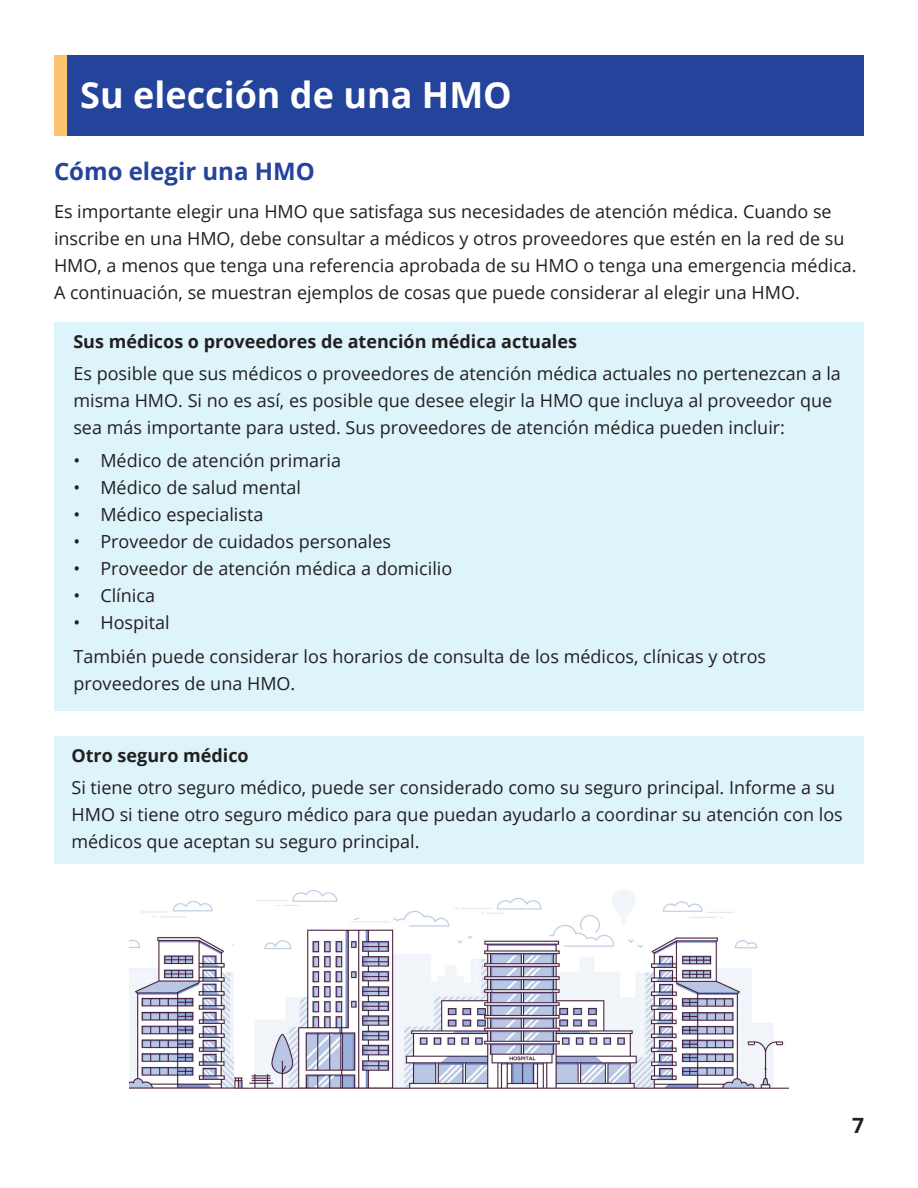
<style>
.page{position:relative;width:918px;height:1188px;background:#fff}
.page>*{position:absolute;margin:0;border:0;box-sizing:border-box;transform-origin:0 0}
.t1{font:700 36px "Open Sans";color:#fff}
.t2{font:700 24px "Open Sans";color:#24439b}
.t3{font:700 21px "Open Sans";color:#231f20}
.t4{font:18px/27px "Open Sans";color:#231f20}
.t5{font:700 18px "Open Sans";color:#231f20}
</style>
<div class="page">
<div style="left:57px;top:55px;width:807px;height:81px;background:#24439b"></div>
<div style="left:54px;top:55px;width:13px;height:81px;background:#fdc370"></div>
<div style="left:54px;top:737px;width:810px;height:127px;background:#dcf4fa"></div>
<div style="left:54px;top:322px;width:810px;height:388px;background:#dcf4fa"></div>
<img style="left:234px;top:890px;width:554px;height:199px">
<img style="left:130px;top:901px;width:104px;height:188px">
<img style="left:255px;top:890px;width:103px;height:29px">
<p class="t1" style="left:80px;top:70px;width:433px">Su elección de una HMO</p>
<p class="t2" style="left:54px;top:155px;width:262px">Cómo elegir una HMO</p>
<p class="t4" style="left:54px;top:198px;width:804px">Es importante elegir una HMO que satisfaga sus necesidades de atención médica. Cuando se inscribe en una HMO, debe consultar a médicos y otros proveedores que estén en la red de su HMO, a menos que tenga una referencia aprobada de su HMO o tenga una emergencia médica.<br>A continuación, se muestran ejemplos de cosas que puede considerar al elegir una HMO.</p>
<p class="t5" style="left:73px;top:329px;width:505px">Sus médicos o proveedores de atención médica actuales</p>
<p class="t4" style="left:73px;top:360px;width:769px">Es posible que sus médicos o proveedores de atención médica actuales no pertenezcan a la misma HMO. Si no es así, es posible que desee elegir la HMO que incluya al proveedor que sea más importante para usted. Sus proveedores de atención médica pueden incluir:</p>
<p class="t4" style="left:73px;top:446px;width:269px">• Médico de atención primaria</p>
<p class="t4" style="left:73px;top:473px;width:229px">• Médico de salud mental</p>
<p class="t4" style="left:73px;top:500px;width:192px">• Médico especialista</p>
<p class="t4" style="left:73px;top:527px;width:319px">• Proveedor de cuidados personales</p>
<p class="t4" style="left:73px;top:554px;width:380px">• Proveedor de atención médica a domicilio</p>
<p class="t4" style="left:73px;top:581px;width:83px">• Clínica</p>
<p class="t4" style="left:73px;top:608px;width:98px">• Hospital</p>
<p class="t4" style="left:73px;top:642px;width:694px">También puede considerar los horarios de consulta de los médicos, clínicas y otros proveedores de una HMO.</p>
<p class="t5" style="left:71px;top:743px;width:179px">Otro seguro médico</p>
<p class="t4" style="left:71px;top:774px;width:773px">Si tiene otro seguro médico, puede ser considerado como su seguro principal. Informe a su<br>HMO si tiene otro seguro médico para que puedan ayudarlo a coordinar su atención con los médicos que aceptan su seguro principal.</p>
<p class="t3" style="left:852px;top:1110px;width:13px">7</p>
</div>
